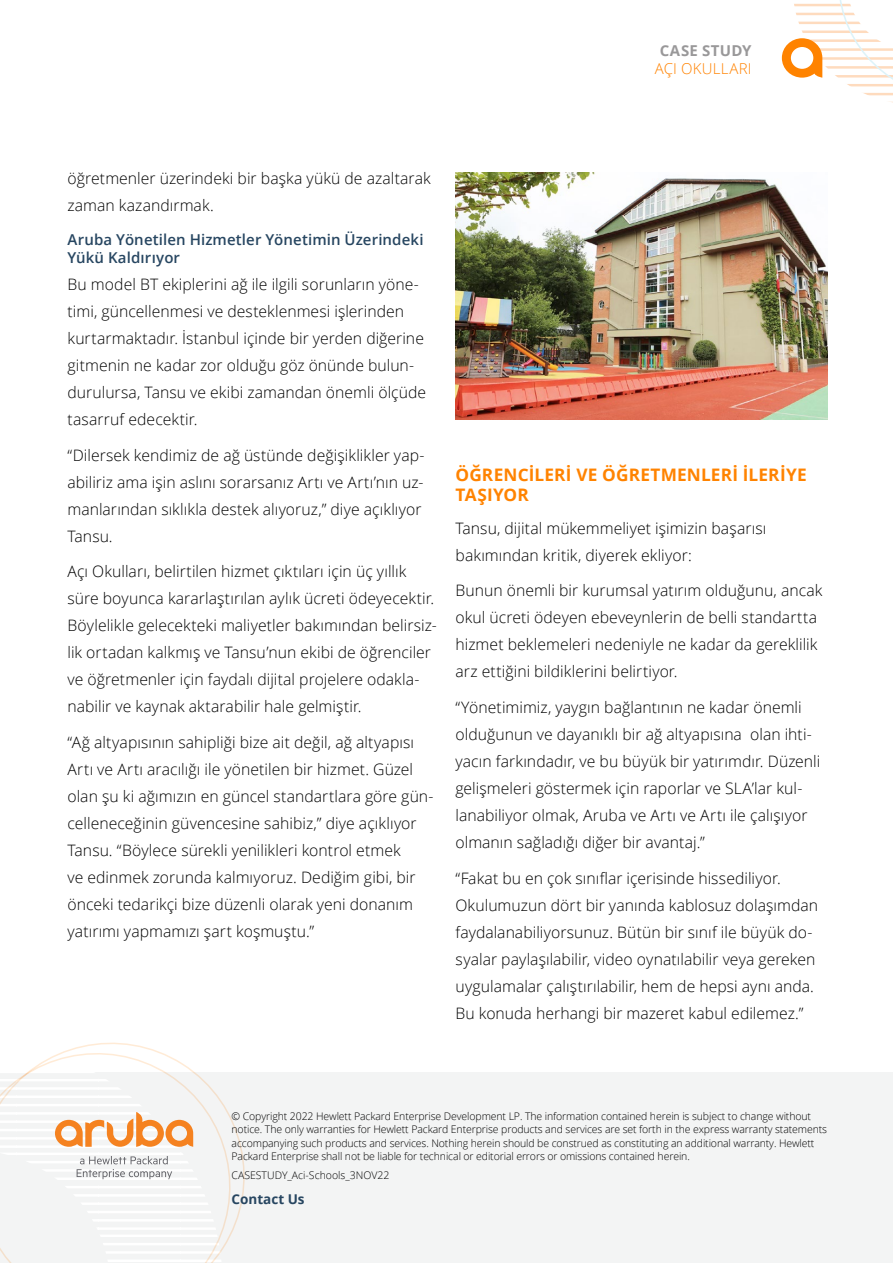
<style>
.page{position:relative;width:893px;height:1263px;background:#fff}
.page>*{position:absolute;margin:0;border:0;box-sizing:border-box;transform-origin:0 0}
.t1{font:700 17.25px/20.7px "Open Sans";letter-spacing:.01em;color:#ff8300}
.t2{font:300 15.75px/27px "Open Sans";color:#000}
.t3{font:600 15px/18px "Open Sans";letter-spacing:.01em;color:#274661}
.t4{font:300 15px "Open Sans";letter-spacing:.015em;color:#ff8300}
.t5{font:700 15px "Open Sans";letter-spacing:.02em;color:#999899}
.t6{font:700 13.5px "Open Sans";color:#274661}
.t7{font:300 10.5px/13.5px "Open Sans";letter-spacing:-.01em;color:#000}
</style>
<div class="page">
<svg style="left:782px;top:0;width:111px;height:103px"></svg>
<div style="left:0;top:1072px;width:893px;height:191px;background:#f3f4f4"></div>
<svg style="left:0;top:1095px;width:245px;height:168px"></svg>
<svg style="left:0;top:1042px;width:217px;height:195px"></svg>
<img style="left:455px;top:172px;width:372px;height:247px">
<p class="t5" style="left:660px;top:40px;width:93px">CASE STUDY</p>
<p class="t4" style="left:655px;top:58px;width:98px">AÇI OKULLARI</p>
<p class="t2" style="left:68px;top:165px;width:365px">öğretmenler üzerindeki bir başka yükü de azaltarak zaman kazandırmak.</p>
<p class="t3" style="left:68px;top:230px;width:358px">Aruba Yönetilen Hizmetler Yönetimin Üzerindeki<br>Yükü Kaldırıyor</p>
<p class="t2" style="left:68px;top:270px;width:360px">Bu model BT ekiplerini ağ ile ilgili sorunların yöne&shy;timi, güncellenmesi ve desteklenmesi işlerinden kurtarmaktadır. İstanbul içinde bir yerden diğerine gitmenin ne kadar zor olduğu göz önünde bulun&shy;durulursa, Tansu ve ekibi zamandan önemli ölçüde tasarruf edecektir.</p>
<p class="t2" style="left:68px;top:441px;width:359px">“Dilersek kendimiz de ağ üstünde değişiklikler yap&shy;abiliriz ama işin aslını sorarsanız Artı ve Artı’nın uz&shy;manlarından sıklıkla destek alıyoruz,” diye açıklıyor Tansu.</p>
<p class="t2" style="left:68px;top:557px;width:371px">Açı Okulları, belirtilen hizmet çıktıları için üç yıllık süre boyunca kararlaştırılan aylık ücreti ödeyecektir.<br>Böylelikle gelecekteki maliyetler bakımından belirsiz&shy;lik ortadan kalkmış ve Tansu’nun ekibi de öğrenciler ve öğretmenler için faydalı dijital projelere odakla&shy;nabilir ve kaynak aktarabilir hale gelmiştir.</p>
<p class="t2" style="left:68px;top:728px;width:368px">“Ağ altyapısının sahipliği bize ait değil, ağ altyapısı Artı ve Artı aracılığı ile yönetilen bir hizmet. Güzel olan şu ki ağımızın en güncel standartlara göre gün&shy;celleneceğinin güvencesine sahibiz,” diye açıklıyor Tansu. “Böylece sürekli yenilikleri kontrol etmek<br>ve edinmek zorunda kalmıyoruz. Dediğim gibi, bir önceki tedarikçi bize düzenli olarak yeni donanım yatırımı yapmamızı şart koşmuştu.”</p>
<p class="t1" style="left:455px;top:463px;width:353px">ÖĞRENCI LERI VE ÖĞRETMENLERI İLERIYE<br>TAŞIYOR</p>
<p class="t2" style="left:455px;top:514px;width:312px">Tansu, dijital mükemmeliyet işimizin başarısı bakımından kritik, diyerek ekliyor:</p>
<p class="t2" style="left:455px;top:577px;width:369px">Bunun önemli bir kurumsal yatırım olduğunu, ancak okul ücreti ödeyen ebeveynlerin de belli standartta hizmet beklemeleri nedeniyle ne kadar da gereklilik arz ettiğini bildiklerini belirtiyor.</p>
<p class="t2" style="left:455px;top:693px;width:366px">“Yönetimimiz, yaygın bağlantının ne kadar önemli olduğunun ve dayanıklı bir ağ altyapısına olan ihti&shy;yacın farkındadır, ve bu büyük bir yatırımdır. Düzenli gelişmeleri göstermek için raporlar ve SLA’lar kul&shy;lanabiliyor olmak, Aruba ve Artı ve Artı ile çalışıyor olmanın sağladığı diğer bir avantaj.”</p>
<p class="t2" style="left:455px;top:864px;width:364px">“Fakat bu en çok sınıflar içerisinde hissediliyor.<br>Okulumuzun dört bir yanında kablosuz dolaşımdan faydalanabiliyorsunuz. Bütün bir sınıf ile büyük do&shy;syalar paylaşılabilir, video oynatılabilir veya gereken uygulamalar çalıştırılabilir, hem de hepsi aynı anda.<br>Bu konuda herhangi bir mazeret kabul edilemez.”</p>
<p class="t7" style="left:232px;top:1109px;width:597px">© Copyright 2022 Hewlett Packard Enterprise Development LP. The information contained herein is subject to change without notice. The only warranties for Hewlett Packard Enterprise products and services are set forth in the express warranty statements accompanying such products and services. Nothing herein should be construed as constituting an additional warranty. Hewlett Packard Enterprise shall not be liable for technical or editorial errors or omissions contained herein.</p>
<p class="t7" style="left:232px;top:1168px;width:159px">CASESTUDY_Aci-Schools_3NOV22</p>
<p class="t6" style="left:232px;top:1190px;width:75px">Contact Us</p>
</div>
